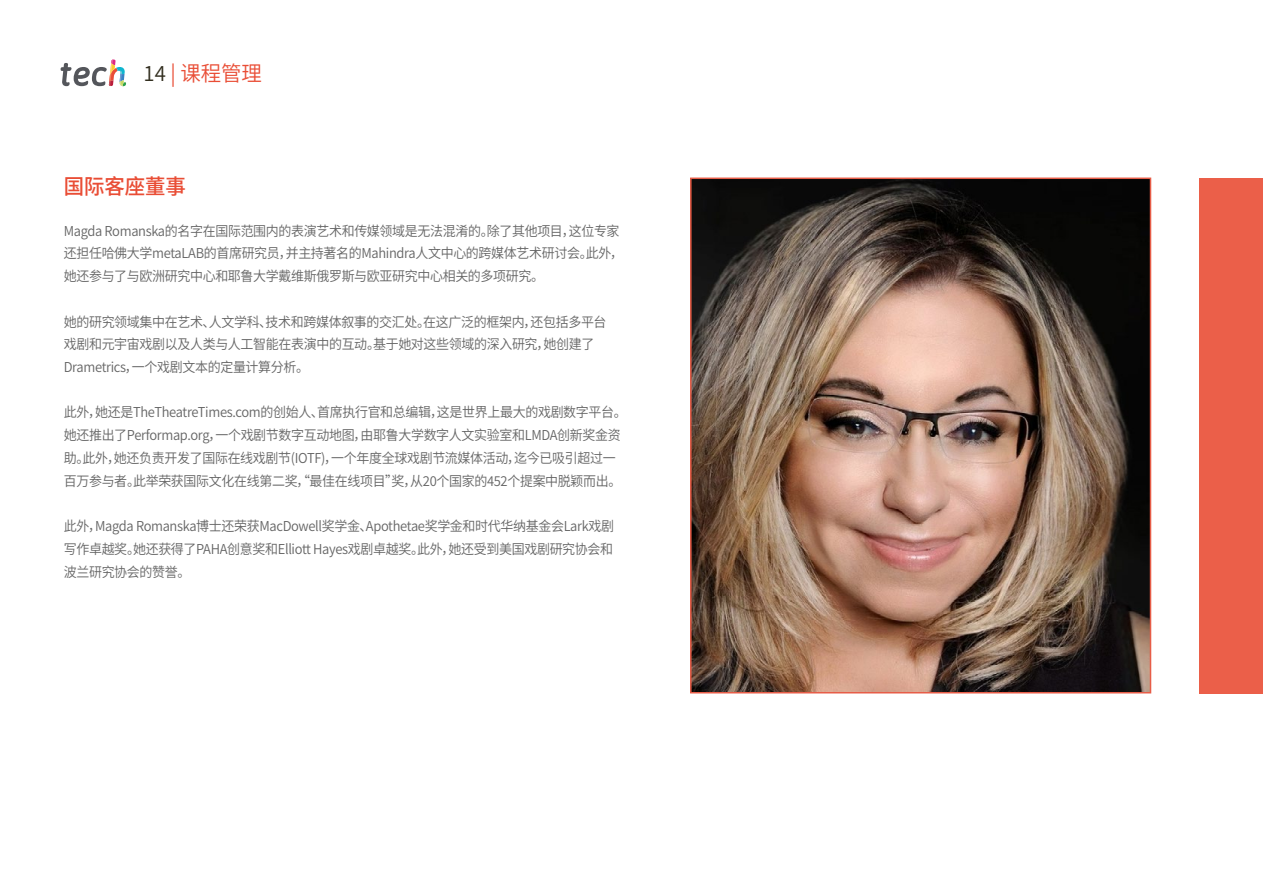
<style>
.page{position:relative;width:1263px;height:893px;background:#fff}
.page>*{position:absolute;margin:0;border:0;box-sizing:border-box;transform-origin:0 0}
.t1{font:21px "Source Han Sans CN";color:#e94d35}
.t2{font:500 21px "Source Han Sans CN";color:#e94d35}
.t3{font:13.65px/22.8px "Source Han Sans CN";letter-spacing:-.025em;color:#656565;scale:.95 1}
.s1{color:#322e1f}
</style>
<div class="page">
<div style="left:1199px;top:178px;width:64px;height:515px;background:#eb5f49"></div>
<img style="left:693px;top:181px;width:455px;height:509px">
<div style="left:690px;top:178px;width:461px;height:515px;border:2px solid #e75d48"></div>
<svg style="left:61px;top:60px;width:65px;height:27px"></svg>
<h1 class="t1" style="left:144px;top:62px;width:120px"><span class="s1">14</span> | 课程管理</h1>
<h1 class="t2" style="left:64px;top:175px;width:124px">国际客座董事</h1>
<p class="t3" style="left:64px;top:220px;width:590px">Magda Romanska的名字在国际范围内的表演艺术和传媒领域是无法混淆的。除了其他项目，这位专家还担任哈佛大学metaLAB的首席研究员，并主持著名的Mahindra人文中心的跨媒体艺术研讨会。此外，她还参与了与欧洲研究中心和耶鲁大学戴维斯俄罗斯与欧亚研究中心相关的多项研究。</p>
<p class="t3" style="left:64px;top:310px;width:573px">她的研究领域集中在艺术、人文学科、技术和跨媒体叙事的交汇处。在这广泛的框架内，还包括多平台戏剧和元宇宙戏剧以及人类与人工智能在表演中的互动。基于她对这些领域的深入研究，她创建了<br>Drametrics，一个戏剧文本的定量计算分析。</p>
<p class="t3" style="left:64px;top:401px;width:594px">此外，她还是TheTheatreTimes.com的创始人、首席执行官和总编辑，这是世界上最大的戏剧数字平台。她还推出了Performap.org，一个戏剧节数字互动地图，由耶鲁大学数字人文实验室和LMDA创新奖金资助。此外，她还负责开发了国际在线戏剧节(IOTF)，一个年度全球戏剧节流媒体活动，迄今已吸引超过一百万参与者。此举荣获国际文化在线第二奖，“最佳在线项目”奖，从20个国家的452个提案中脱颖而出。</p>
<p class="t3" style="left:64px;top:515px;width:581px;text-align:justify">此外，Magda Romanska博士还荣获MacDowell奖学金、Apothetae奖学金和时代华纳基金会Lark戏剧写作卓越奖。她还获得了PAHA创意奖和Elliott Hayes戏剧卓越奖。此外，她还受到美国戏剧研究协会和波兰研究协会的赞誉。</p>
</div>
